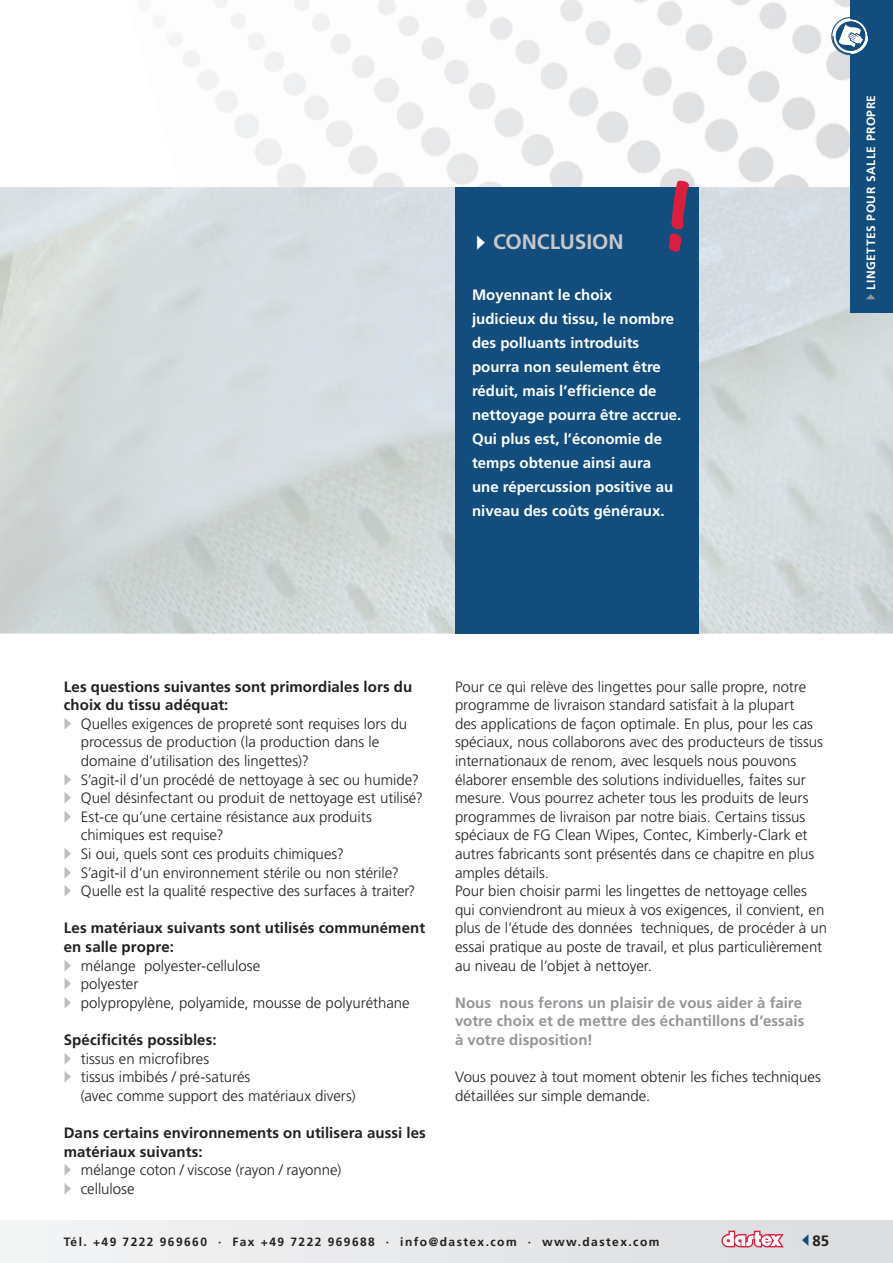
<style>
.page{position:relative;width:893px;height:1263px;background:#fff}
.page>*{position:absolute;margin:0;border:0;box-sizing:border-box;transform-origin:0 0}
.t1{font:700 21px "Frutiger LT Std";letter-spacing:-.005em;color:#c7c8ca}
.t2{font:300 15px/18.6px "Frutiger LT Std";color:#231f20}
.t3{font:700 15px/24px "Frutiger LT Std";color:#fff}
.t4{font:700 15px/18.6px "Frutiger LT Std";letter-spacing:.005em;color:#231f20}
.t5{font:700 15px/18.6px "Frutiger LT Std";letter-spacing:.005em;color:#939598}
.t6{font:700 12px "Frutiger LT Std";letter-spacing:.12em;color:#231f20}
.t7{font:700 12px "Frutiger LT Std";letter-spacing:.04em;color:#fff}
.s1{color:#fff}
.s2{color:#939598}
.s3{color:#bcbdc0}
.s4{font-weight:700}
.s5{font-weight:300}
</style>
<div class="page">
<div style="left:0;top:1220px;width:893px;height:43px;background:#e8e9ea"></div>
<svg style="left:721px;top:1230px;width:63px;height:17px"></svg>
<svg style="left:802px;top:1234px;width:6px;height:12px"></svg>
<img style="left:455px;top:0;width:82px;height:144px">
<img style="left:510px;top:0;width:109px;height:95px">
<img style="left:619px;top:0;width:94px;height:66px">
<img style="left:371px;top:60px;width:129px;height:99px">
<img style="left:730px;top:0;width:108px;height:57px">
<img style="left:838px;top:0;width:12px;height:57px">
<img style="left:284px;top:138px;width:129px;height:49px">
<img style="left:537px;top:66px;width:101px;height:98px">
<img style="left:638px;top:37px;width:130px;height:127px">
<img style="left:399px;top:159px;width:101px;height:28px">
<img style="left:500px;top:144px;width:108px;height:43px">
<img style="left:753px;top:57px;width:97px;height:98px">
<img style="left:565px;top:164px;width:101px;height:23px">
<img style="left:666px;top:135px;width:130px;height:52px">
<img style="left:782px;top:155px;width:62px;height:32px">
<img style="left:0;top:187px;width:893px;height:447px">
<div style="left:455px;top:187px;width:243px;height:447px;background:#134d7e"></div>
<svg style="left:669px;top:181px;width:20px;height:71px"></svg>
<div style="left:850px;top:0;width:43px;height:313px;background:#134d7e"></div>
<svg style="left:831px;top:17px;width:36px;height:38px"></svg>
<h1 class="t1" style="left:476px;top:230px;width:149px"><span class="s1">▶</span> CONCLUSION</h1>
<p class="t3" style="left:472px;top:282px;width:211px">Moyennant le choix<br>judicieux du tissu, le nombre des polluants introduits pourra non seulement être réduit, mais l’efficience de nettoyage pourra être accrue.<br>Qui plus est, l’économie de temps obtenue ainsi aura une répercussion positive au niveau des coûts généraux.</p>
<p class="t7" style="left:864px;top:300px;width:206px;rotate:-90deg"><span class="s2">▶</span> LINGETTES POUR SALLE PROPRE</p>
<p class="t4" style="left:64px;top:677px;width:350px">Les questions suivantes sont primordiales lors du</p>
<p class="t4" style="left:64px;top:696px;width:166px">choix du tissu adéquat:</p>
<p class="t2" style="left:64px;top:715px;width:345px"><span class="s3">▶</span> Quelles exigences de propreté sont requises lors du</p>
<p class="t2" style="left:81px;top:733px;width:300px">processus de production (la production dans le</p>
<p class="t2" style="left:81px;top:752px;width:230px">domaine d’utilisation des lingettes)?</p>
<p class="t2" style="left:64px;top:770px;width:357px"><span class="s3">▶</span> S’agit-il d’un procédé de nettoyage à sec ou humide?</p>
<p class="t2" style="left:64px;top:789px;width:361px"><span class="s3">▶</span> Quel désinfectant ou produit de nettoyage est utilisé?</p>
<p class="t2" style="left:64px;top:808px;width:310px"><span class="s3">▶</span> Est-ce qu’une certaine résistance aux produits</p>
<p class="t2" style="left:81px;top:826px;width:144px">chimiques est requise?</p>
<p class="t2" style="left:64px;top:845px;width:282px"><span class="s3">▶</span> Si oui, quels sont ces produits chimiques?</p>
<p class="t2" style="left:64px;top:863px;width:337px"><span class="s3">▶</span> S’agit-il d’un environnement stérile ou non stérile?</p>
<p class="t2" style="left:64px;top:882px;width:353px"><span class="s3">▶</span> Quelle est la qualité respective des surfaces à traiter?</p>
<p class="t2" style="left:64px;top:919px;width:363px"><span class="s4">Les matériaux suivants sont utilisés communément en salle propre:<br></span><span class="s3">▶</span> mélange polyester-cellulose<br><span class="s3">▶</span> polyester<br><span class="s3">▶</span> polypropylène, polyamide, mousse de polyuréthane</p>
<p class="t4" style="left:64px;top:1031px;width:154px">Spécificités possibles:</p>
<p class="t2" style="left:64px;top:1049px;width:147px"><span class="s3">▶</span> tissus en microfibres</p>
<p class="t2" style="left:64px;top:1068px;width:188px"><span class="s3">▶</span> tissus imbibés / pré-saturés</p>
<p class="t2" style="left:81px;top:1087px;width:276px">(avec comme support des matériaux divers)</p>
<p class="t4" style="left:64px;top:1124px;width:364px">Dans certains environnements on utilisera aussi les matériaux suivants:<br><span class="s3">▶</span> <span class="s5">mélange coton / viscose (rayon / rayonne)<br></span><span class="s3">▶</span> <span class="s5">cellulose</span></p>
<p class="t2" style="left:455px;top:677px;width:374px">Pour ce qui relève des lingettes pour salle propre, notre programme de livraison standard satisfait à la plupart<br>des applications de façon optimale. En plus, pour les cas spéciaux, nous collaborons avec des producteurs de tissus internationaux de renom, avec lesquels nous pouvons élaborer ensemble des solutions individuelles, faites sur mesure. Vous pourrez acheter tous les produits de leurs programmes de livraison par notre biais. Certains tissus spéciaux de FG Clean Wipes, Contec, Kimberly-Clark et autres fabricants sont présentés dans ce chapitre en plus amples détails.<br>Pour bien choisir parmi les lingettes de nettoyage celles qui conviendront au mieux à vos exigences, il convient, en plus de l’étude des données techniques, de procéder à un essai pratique au poste de travail, et plus particulièrement au niveau de l’objet à nettoyer.</p>
<p class="t5" style="left:455px;top:993px;width:351px">Nous nous ferons un plaisir de vous aider à faire votre choix et de mettre des échantillons d’essais à votre disposition!</p>
<p class="t2" style="left:455px;top:1068px;width:367px">Vous pouvez à tout moment obtenir les fiches techniques détaillées sur simple demande.</p>
<p class="t6" style="left:64px;top:1234px;width:597px">Tél. +49 7222 969660 · Fax +49 7222 969688 · info@dastex.com · www.dastex.com</p>
<p class="t4" style="left:812px;top:1231px;width:18px">85</p>
</div>
